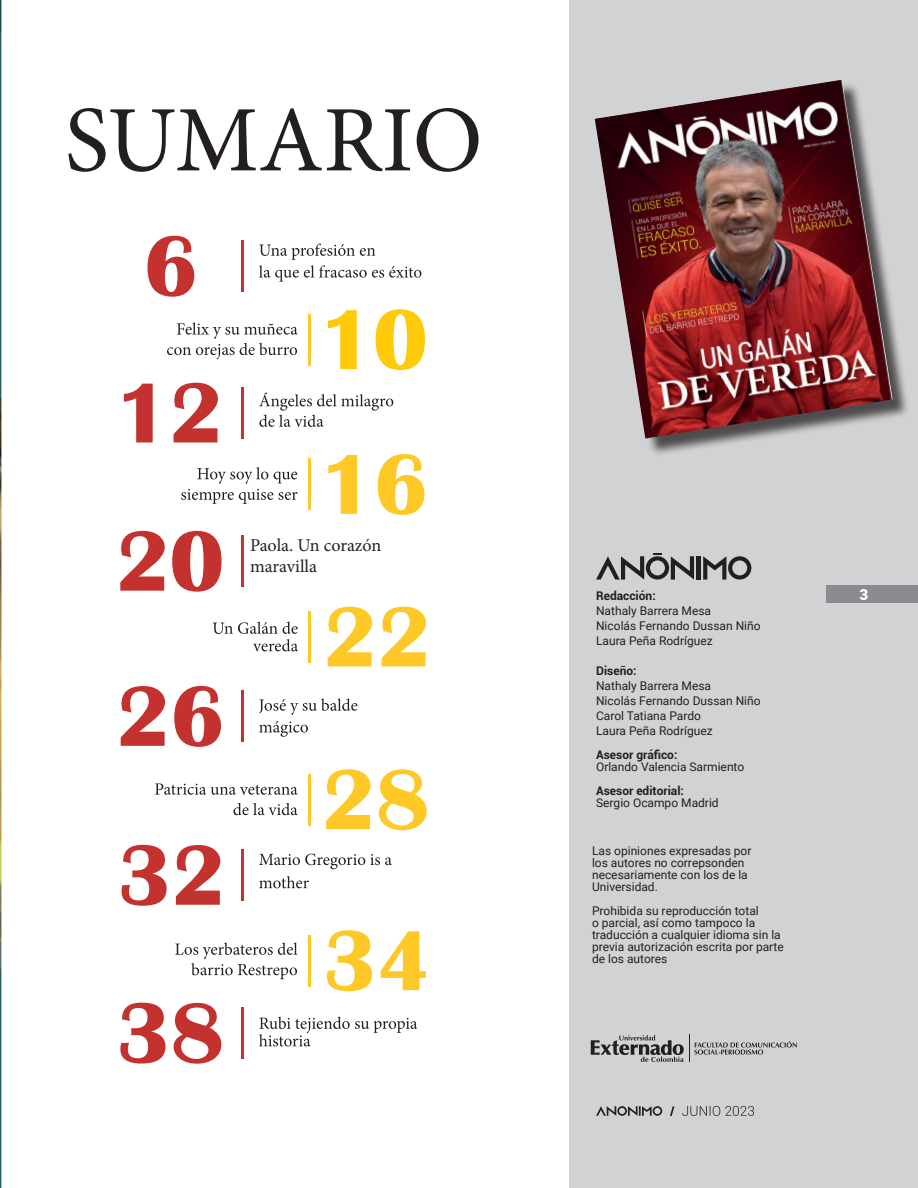
<style>
.page{position:relative;width:918px;height:1188px;background:#fff}
.page>*{position:absolute;margin:0;border:0;box-sizing:border-box;transform-origin:0 0}
.t1{font:700 88.35px/153.4px "Britannic";color:#c4322f;text-align:center}
.t2{font:700 88.35px/152.6px "Britannic";color:#fec927}
.t3{font:700 88.35px "Britannic";color:#feca0a}
.t4{font:18px/21.6px "Minion Pro";color:#231f20}
.t5{font:900 15px "Roboto";color:#fff}
.t6{font:12px/12px "Roboto";color:#231f20}
.t7{font:700 12px "Roboto";color:#231f20}
</style>
<div class="page">
<div style="left:569px;top:0;width:349px;height:1188px;background:#d1d2d4"></div>
<svg style="left:259px;top:244px;width:162px;height:38px"></svg>
<hr style="left:241px;top:240px;width:3px;height:52px;background:#c4322f">
<svg style="left:259px;top:392px;width:134px;height:35px"></svg>
<hr style="left:241px;top:387px;width:3px;height:51px;background:#c4322f">
<hr style="left:241px;top:535px;width:3px;height:52px;background:#c4322f">
<svg style="left:259px;top:721px;width:49px;height:16px"></svg>
<svg style="left:259px;top:698px;width:98px;height:17px"></svg>
<hr style="left:241px;top:691px;width:3px;height:51px;background:#c4322f">
<svg style="left:259px;top:876px;width:50px;height:12px"></svg>
<svg style="left:259px;top:854px;width:133px;height:15px"></svg>
<hr style="left:241px;top:849px;width:3px;height:52px;background:#c4322f">
<svg style="left:259px;top:1017px;width:158px;height:29px"></svg>
<hr style="left:241px;top:1007px;width:3px;height:52px;background:#c4322f">
<svg style="left:167px;top:322px;width:131px;height:37px"></svg>
<hr style="left:308px;top:314px;width:3px;height:52px;background:#feca26">
<svg style="left:181px;top:467px;width:117px;height:37px"></svg>
<hr style="left:308px;top:459px;width:3px;height:51px;background:#feca26">
<svg style="left:213px;top:622px;width:85px;height:29px"></svg>
<hr style="left:308px;top:611px;width:3px;height:51px;background:#feca26">
<svg style="left:233px;top:803px;width:65px;height:12px"></svg>
<svg style="left:155px;top:783px;width:143px;height:12px"></svg>
<hr style="left:308px;top:774px;width:3px;height:52px;background:#feca26">
<svg style="left:175px;top:943px;width:122px;height:36px"></svg>
<hr style="left:308px;top:935px;width:3px;height:52px;background:#feca26">
<svg style="left:68px;top:108px;width:411px;height:64px"></svg>
<img style="left:0;top:0;width:2px;height:1188px">
<div style="left:826px;top:585px;width:92px;height:18px;background:#8a8b8e"></div>
<svg style="left:596px;top:1106px;width:158px;height:10px"></svg>
<svg style="left:591px;top:1035px;width:206px;height:27px"></svg>
<hr style="left:697px;top:556px;width:4px;height:24px;background:#231f20">
<svg style="left:703px;top:556px;width:48px;height:24px"></svg>
<svg style="left:596px;top:554px;width:98px;height:26px"></svg>
<div style="left:597px;top:82px;width:314px;height:375px;background:#231f20;opacity:.75"></div>
<img style="left:595px;top:80px;width:298px;height:359px">
<h1 class="t1" style="left:115px;top:190px;width:112px">6<br>12<br>20<br>26<br>32<br>38</h1>
<h1 class="t3" style="left:319px;top:290px;width:109px">10</h1>
<h1 class="t2" style="left:320px;top:409px;width:113px">16<br>22</h1>
<h2 class="t4" style="left:250px;top:534px;width:133px">Paola. Un corazón maravilla</h2>
<h1 class="t2" style="left:322px;top:720px;width:111px;line-height:161.1px">28<br>34</h1>
<p class="t7" style="left:596px;top:587px;width:61px">Redacción:</p>
<p class="t5" style="left:859px;top:584px;width:10px">3</p>
<p class="t6" style="left:596px;top:603px;width:166px;line-height:15px">Nathaly Barrera Mesa<br>Nicolás Fernando Dussan Niño<br>Laura Peña Rodríguez</p>
<p class="t7" style="left:596px;top:662px;width:42px">Diseño:</p>
<p class="t6" style="left:596px;top:678px;width:166px;line-height:15px">Nathaly Barrera Mesa<br>Nicolás Fernando Dussan Niño<br>Carol Tatiana Pardo<br>Laura Peña Rodríguez</p>
<p class="t7" style="left:596px;top:746px;width:83px">Asesor gráfico:</p>
<p class="t6" style="left:596px;top:760px;width:150px">Orlando Valencia Sarmiento</p>
<p class="t7" style="left:596px;top:782px;width:89px">Asesor editorial:</p>
<p class="t6" style="left:596px;top:796px;width:124px">Sergio Ocampo Madrid</p>
<p class="t6" style="left:592px;top:844px;width:161px">Las opiniones expresadas por los autores no correpsonden necesariamente con los de la<br>Universidad.</p>
<p class="t6" style="left:592px;top:904px;width:193px">Prohibida su reproducción total<br>o parcial, así como tampoco la traducción a cualquier idioma sin la previa autorización escrita por parte de los autores</p>
</div>
